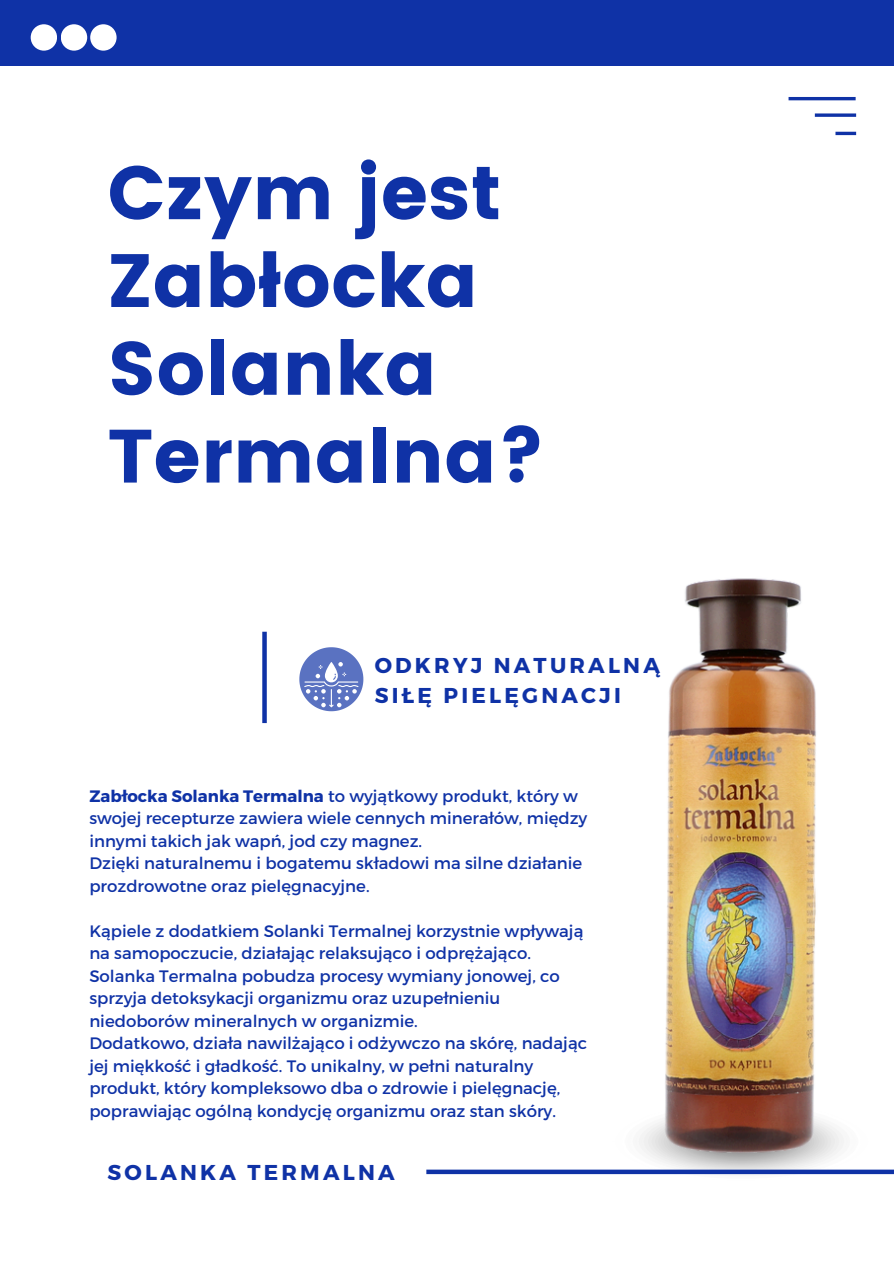
<style>
.page{position:relative;width:894px;height:1264px;background:#fff}
.page>*{position:absolute;margin:0;border:0;box-sizing:border-box;transform-origin:0 0}
.t1{font:75.3px/87.8px "Poppins";color:#0f32a6}
.t2{font:700 21.45px/29.2px "Montserrat";letter-spacing:.15em;color:#0f32a6}
.t3{font:16.5px/22.5px "Montserrat";color:#0f32a6}
.s1{font-weight:700}
</style>
<div class="page">
<div style="left:0;top:0;width:893px;height:66px;background:#0f32a6"></div>
<div style="left:31px;top:24px;width:26px;height:27px;background:#fff;border-radius:50%"></div>
<div style="left:61px;top:24px;width:26px;height:27px;background:#fff;border-radius:50%"></div>
<div style="left:90px;top:24px;width:27px;height:27px;background:#fff;border-radius:50%"></div>
<hr style="left:788px;top:97px;width:67px;height:3px;background:#0f32a6">
<svg style="left:814px;top:113px;width:41px;height:4px"></svg>
<hr style="left:835px;top:132px;width:20px;height:3px;background:#0f32a6">
<div style="left:262px;top:631px;width:5px;height:92px;background:#0f32a6"></div>
<img style="left:426px;top:578px;width:467px;height:597px">
<div style="left:426px;top:1169px;width:467px;height:5px;background:#0f32a6"></div>
<svg style="left:299px;top:647px;width:64px;height:64px"></svg>
<h1 class="t1" style="left:107px;top:149px;width:439px">Czym jest<br>Zabłocka<br>Solanka<br>Termalna?</h1>
<p class="t2" style="left:374px;top:650px;width:286px">ODKRYJ NATURALNĄ<br>SIŁĘ PIELĘGNACJI</p>
<p class="t3" style="left:89px;top:783px;width:499px"><span class="s1">Zabłocka Solanka Termalna</span> to wyjątkowy produkt, który w swojej recepturze zawiera wiele cennych minerałów, między innymi takich jak wapń, jod czy magnez.</p>
<p class="t3" style="left:89px;top:851px;width:494px">Dzięki naturalnemu i bogatemu składowi ma silne działanie prozdrowotne oraz pielęgnacyjne.</p>
<p class="t3" style="left:89px;top:918px;width:495px">Kąpiele z dodatkiem Solanki Termalnej korzystnie wpływają na samopoczucie, działając relaksująco i odprężająco.<br>Solanka Termalna pobudza procesy wymiany jonowej, co sprzyja detoksykacji organizmu oraz uzupełnieniu niedoborów mineralnych w organizmie.</p>
<p class="t3" style="left:89px;top:1031px;width:499px">Dodatkowo, działa nawilżająco i odżywczo na skórę, nadając jej miękkość i gładkość. To unikalny, w pełni naturalny produkt, który kompleksowo dba o zdrowie i pielęgnację, poprawiając ogólną kondycję organizmu oraz stan skóry.</p>
<h2 class="t2" style="left:107px;top:1156px;width:288px">SOLANKA TERMALNA</h2>
</div>
